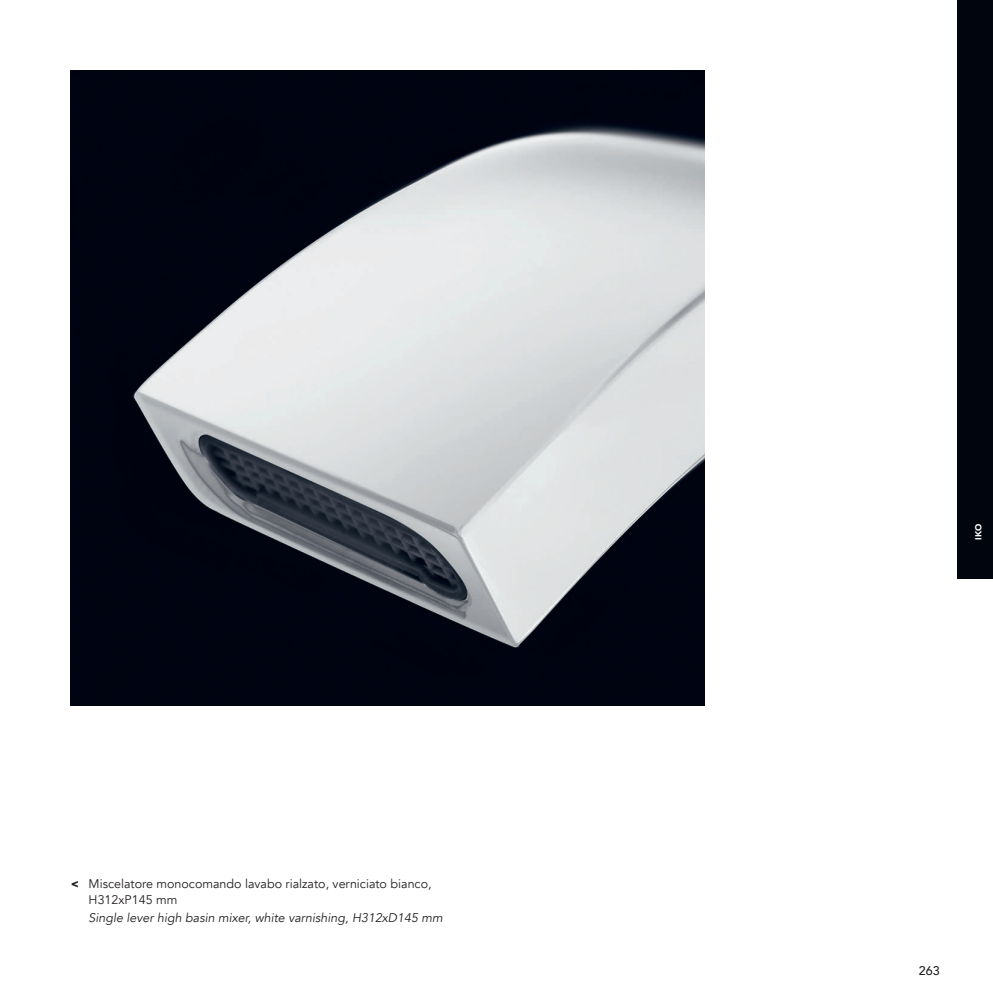
<style>
.page{position:relative;width:993px;height:993px;background:#fff}
.page>*{position:absolute;margin:0;border:0;box-sizing:border-box;transform-origin:0 0}
.t1{font:12.5px/15px "Avenir";color:#231f20}
.t2{font:italic 12.5px "Avenir";color:#231f20}
.t3{font:500 12.5px "Avenir";color:#231f20}
.t4{font:900 8.75px "Avenir";color:#fff}
.s1{font-weight:900}
</style>
<div class="page">
<img style="left:71px;top:71px;width:633px;height:634px">
<div style="left:957px;top:0;width:35px;height:578px;background:#01060e"></div>
<p class="t1" style="left:89px;top:876px;width:344px;text-indent:-18px"><span class="s1">&lt;</span> Miscelatore monocomando lavabo rialzato, verniciato bianco,<br>H312xP145 mm</p>
<p class="t2" style="left:89px;top:910px;width:355px">Single lever high basin mixer, white varnishing, H312xD145 mm</p>
<p class="t4" style="left:970px;top:540px;width:17px;rotate:-90deg">iko</p>
<p class="t3" style="left:918px;top:959px;width:22px">263</p>
</div>
